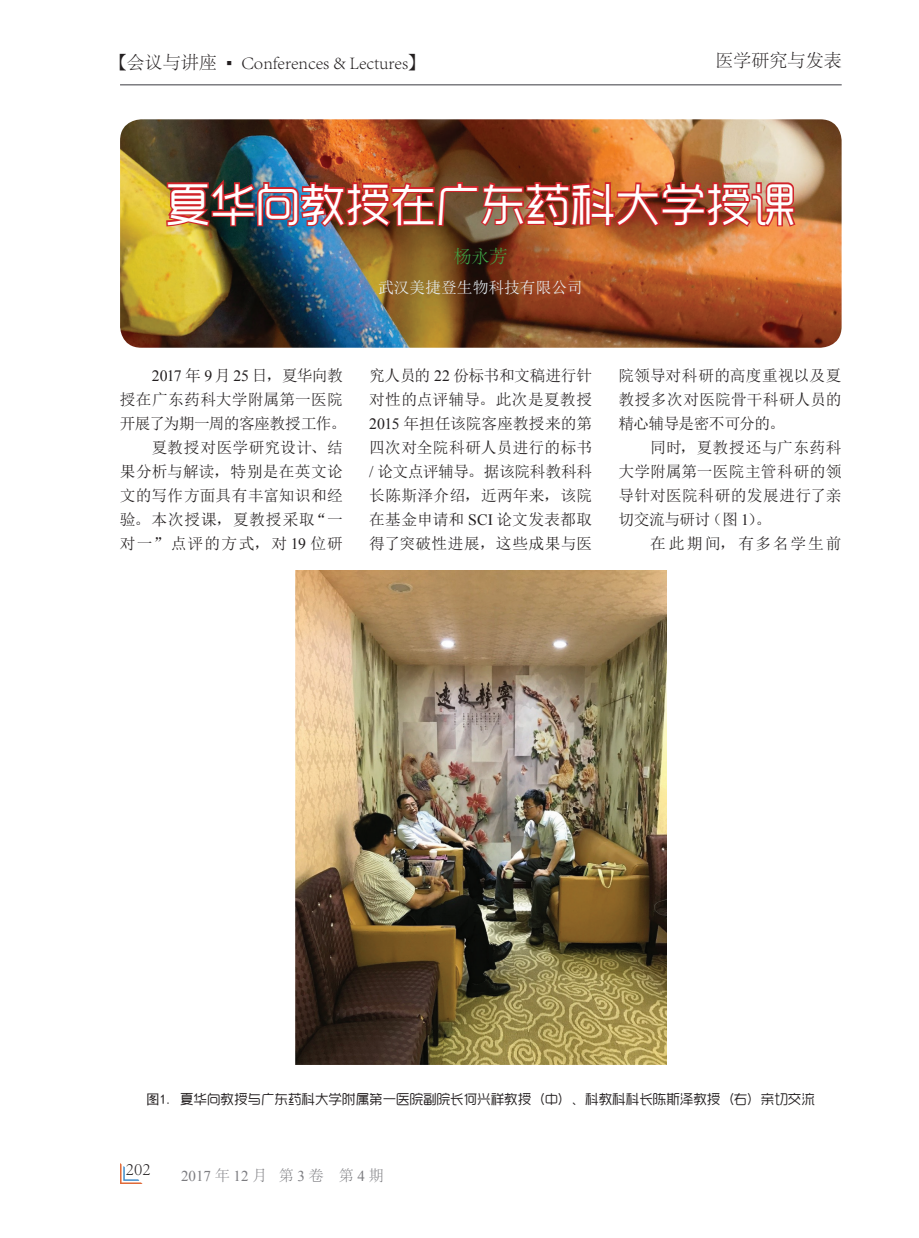
<style>
.page{position:relative;width:919px;height:1238px;background:#fff}
.page>*{position:absolute;margin:0;border:0;box-sizing:border-box;transform-origin:0 0}
.t1{font:45px "MF Yue Hei Noncommercial";color:#fff}
.t2{font:300 18px "Adobe Song Std";color:#231f20}
.t3{font:300 18px "Adobe Song Std";color:#40ae49}
.t4{font:15.75px/24px "N Sim Sun";letter-spacing:.01em;color:#231f20;text-align:justify}
.t5{font:15.75px "N Sim Sun";color:#e8f0f6}
.t6{font:15.75px "N Sim Sun";letter-spacing:.12em;color:#231f20}
.t7{font:15px "Times New Roman";color:#7c7c80}
.t8{font:13.5px "MF Yue Hei Noncommercial";color:#231f20}
.s1{font-family:"Adobe Fangsong Std";font-weight:400}
.s2{font-family:"Arial Narrow";font-weight:400}
.s3{font-family:"Times New Roman"}
.s4{font-family:"Sim Hei"}
.s5{font-family:"Adobe Song Std";font-weight:300}
</style>
<div class="page">
<hr style="left:120px;top:84px;width:721px;height:1px;background:#7c7c80">
<svg style="left:120px;top:1163px;width:22px;height:20px"></svg>
<img style="left:120px;top:119px;width:721px;height:229px">
<img style="left:164px;top:175px;width:633px;height:54px">
<img style="left:295px;top:570px;width:371px;height:494px">
<p class="t2" style="left:109px;top:52px;width:319px"><span class="s1">【</span>会议与讲座 <span class="s2">▪</span> Conferences &amp; Lectures<span class="s1">】</span></p>
<p class="t2" style="left:715px;top:51px;width:127px">医学研究与发表</p>
<h1 class="t1" style="left:165px;top:179px;width:631px">夏华向教授在广东药科大学授课</h1>
<p class="t3" style="left:453px;top:246px;width:55px">杨永芳</p>
<p class="t5" style="left:378px;top:279px;width:206px">武汉美捷登生物科技有限公司</p>
<p class="t4" style="left:120px;top:363px;width:228px;text-align:right"><span class="s3">2017</span> 年 <span class="s3">9</span> 月 <span class="s3">25</span> 日，夏华向教<br>授在广东药科大学附属第一医院开展了为期一周的客座教授工作。夏教授对医学研究设计、结<br>果分析与解读，特别是在英文论文的写作方面具有丰富知识和经验。本次授课，夏教授采取“一对一”点评的方式，对 <span class="s3">19</span> 位研</p>
<p class="t4" style="left:369px;top:363px;width:224px">究人员的 <span class="s3">22</span> 份标书和文稿进行针对性的点评辅导。此次是夏教授<span class="s3">2015</span> 年担任该院客座教授来的第四次对全院科研人员进行的标书<span class="s3">/</span> 论文点评辅导。据该院科教科科长陈斯泽介绍，近两年来，该院在基金申请和 <span class="s3">SCI</span> 论文发表都取得了突破性进展，这些成果与医</p>
<p class="t4" style="left:618px;top:363px;width:224px">院领导对科研的高度重视以及夏教授多次对医院骨干科研人员的精心辅导是密不可分的。</p>
<p class="t4" style="left:618px;top:435px;width:224px;text-indent:32px">同时，夏教授还与广东药科大学附属第一医院主管科研的领导针对医院科研的发展进行了亲切交流与研讨（图 <span class="s3">1</span>）。</p>
<p class="t6" style="left:650px;top:535px;width:193px">在此期间，有多名学生前</p>
<p class="t8" style="left:146px;top:1091px;width:670px"><span class="s4">图1.</span> 夏华向教授与广东药科大学附属第一医院副院长何兴祥教授（中）、科教科科长陈斯泽教授（右）亲切交流</p>
<p class="t2" style="left:126px;top:1158px;width:26px">202</p>
<p class="t7" style="left:181px;top:1165px;width:204px">2017<span class="s5">年</span>12<span class="s5">月 第</span>3<span class="s5">卷 第</span>4<span class="s5">期</span></p>
</div>
